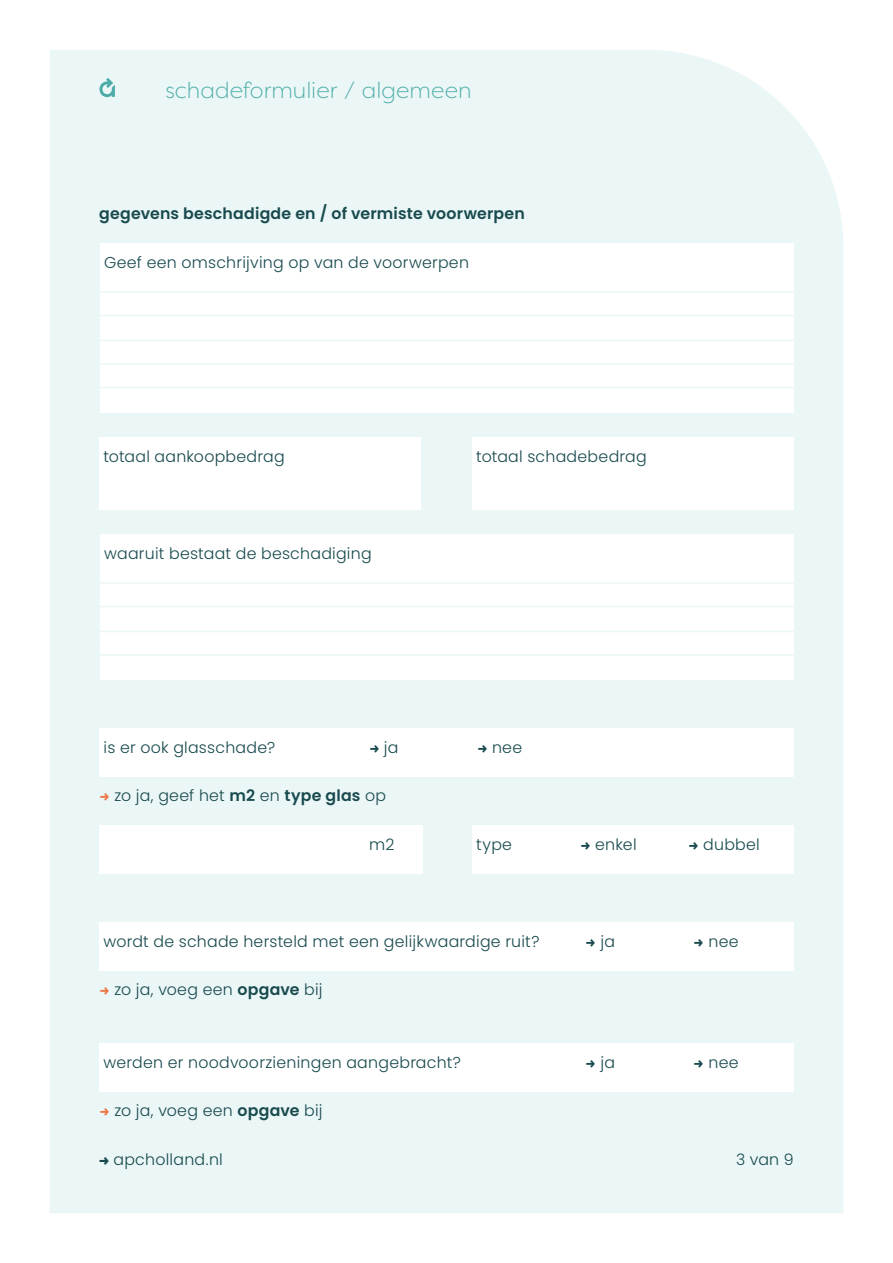
<style>
.page{position:relative;width:893px;height:1263px;background:#fff}
.page>*{position:absolute;margin:0;border:0;box-sizing:border-box;transform-origin:0 0}
.t1{font:300 22.5px "Filson Pro";letter-spacing:.005em;color:#4daea8}
.t2{font:300 15.75px "Poppins";letter-spacing:.015em;color:#184a4e}
.t3{font:600 15.75px "Poppins";letter-spacing:.015em;color:#184a4e}
.s1{font-family:"Filson Pro";font-weight:700}
.s2{font-family:"Filson Pro";font-weight:700;color:#ee7544}
.s3{font-weight:600}
.s4{font-family:"Filson Pro";font-weight:800}
</style>
<div class="page">
<div style="left:50px;top:50px;width:793px;height:1163px;background:#ebf6f6"></div>
<svg style="left:99px;top:78px;width:16px;height:19px"></svg>
<div style="left:99px;top:922px;width:695px;height:49px;background:#fff"></div>
<div style="left:99px;top:437px;width:322px;height:73px;background:#fff"></div>
<div style="left:472px;top:437px;width:322px;height:73px;background:#fff"></div>
<div style="left:99px;top:1043px;width:695px;height:49px;background:#fff"></div>
<div style="left:100px;top:244px;width:693px;height:169px;background:#fff"></div>
<hr style="left:99px;top:315px;width:695px;height:1px;background:#ebf6f6">
<hr style="left:99px;top:291px;width:695px;height:2px;background:#ebf6f6">
<hr style="left:99px;top:340px;width:695px;height:1px;background:#ebf6f6">
<hr style="left:99px;top:363px;width:695px;height:2px;background:#ebf6f6">
<hr style="left:99px;top:387px;width:695px;height:1px;background:#ebf6f6">
<div style="left:100px;top:534px;width:693px;height:146px;background:#fff"></div>
<hr style="left:99px;top:606px;width:695px;height:1px;background:#ebf6f6">
<hr style="left:99px;top:582px;width:695px;height:2px;background:#ebf6f6">
<hr style="left:99px;top:631px;width:695px;height:1px;background:#ebf6f6">
<hr style="left:99px;top:654px;width:695px;height:2px;background:#ebf6f6">
<div style="left:99px;top:825px;width:323px;height:49px;background:#fff"></div>
<div style="left:99px;top:728px;width:695px;height:49px;background:#fff"></div>
<div style="left:472px;top:825px;width:322px;height:49px;background:#fff"></div>
<h1 class="t1" style="left:165px;top:76px;width:308px">schadeformulier / algemeen</h1>
<p class="t3" style="left:99px;top:205px;width:427px">gegevens beschadigde en / of vermiste voorwerpen</p>
<p class="t2" style="left:104px;top:253px;width:366px">Geef een omschrijving op van de voorwerpen</p>
<p class="t2" style="left:103px;top:447px;width:183px">totaal aankoopbedrag</p>
<p class="t2" style="left:476px;top:447px;width:172px">totaal schadebedrag</p>
<p class="t2" style="left:104px;top:544px;width:269px">waaruit bestaat de beschadiging</p>
<p class="t2" style="left:103px;top:738px;width:173px">is er ook glasschade?</p>
<p class="t2" style="left:369px;top:738px;width:31px"><span class="s1">→</span> ja</p>
<p class="t2" style="left:477px;top:738px;width:46px"><span class="s1">→</span> nee</p>
<p class="t2" style="left:99px;top:786px;width:288px"><span class="s2">→</span> zo ja, geef het <span class="s3">m2</span> en <span class="s3">type glas</span> op</p>
<p class="t2" style="left:369px;top:835px;width:27px">m2</p>
<p class="t2" style="left:476px;top:835px;width:37px">type</p>
<p class="t2" style="left:580px;top:835px;width:58px"><span class="s1">→</span> enkel</p>
<p class="t2" style="left:688px;top:835px;width:73px"><span class="s1">→</span> dubbel</p>
<p class="t2" style="left:103px;top:932px;width:437px">wordt de schade hersteld met een gelijkwaardige ruit?</p>
<p class="t2" style="left:585px;top:932px;width:31px"><span class="s1">→</span> ja</p>
<p class="t2" style="left:693px;top:932px;width:47px"><span class="s1">→</span> nee</p>
<p class="t2" style="left:99px;top:980px;width:225px"><span class="s2">→</span> zo ja, voeg een <span class="s3">opgave</span> bij</p>
<p class="t2" style="left:103px;top:1053px;width:359px">werden er noodvoorzieningen aangebracht?</p>
<p class="t2" style="left:585px;top:1053px;width:31px"><span class="s1">→</span> ja</p>
<p class="t2" style="left:693px;top:1053px;width:47px"><span class="s1">→</span> nee</p>
<p class="t2" style="left:99px;top:1102px;width:225px"><span class="s2">→</span> zo ja, voeg een <span class="s3">opgave</span> bij</p>
<p class="t2" style="left:98px;top:1150px;width:126px"><span class="s4">→</span> apcholland.nl</p>
<p class="t2" style="left:736px;top:1150px;width:59px">3 van 9</p>
</div>
